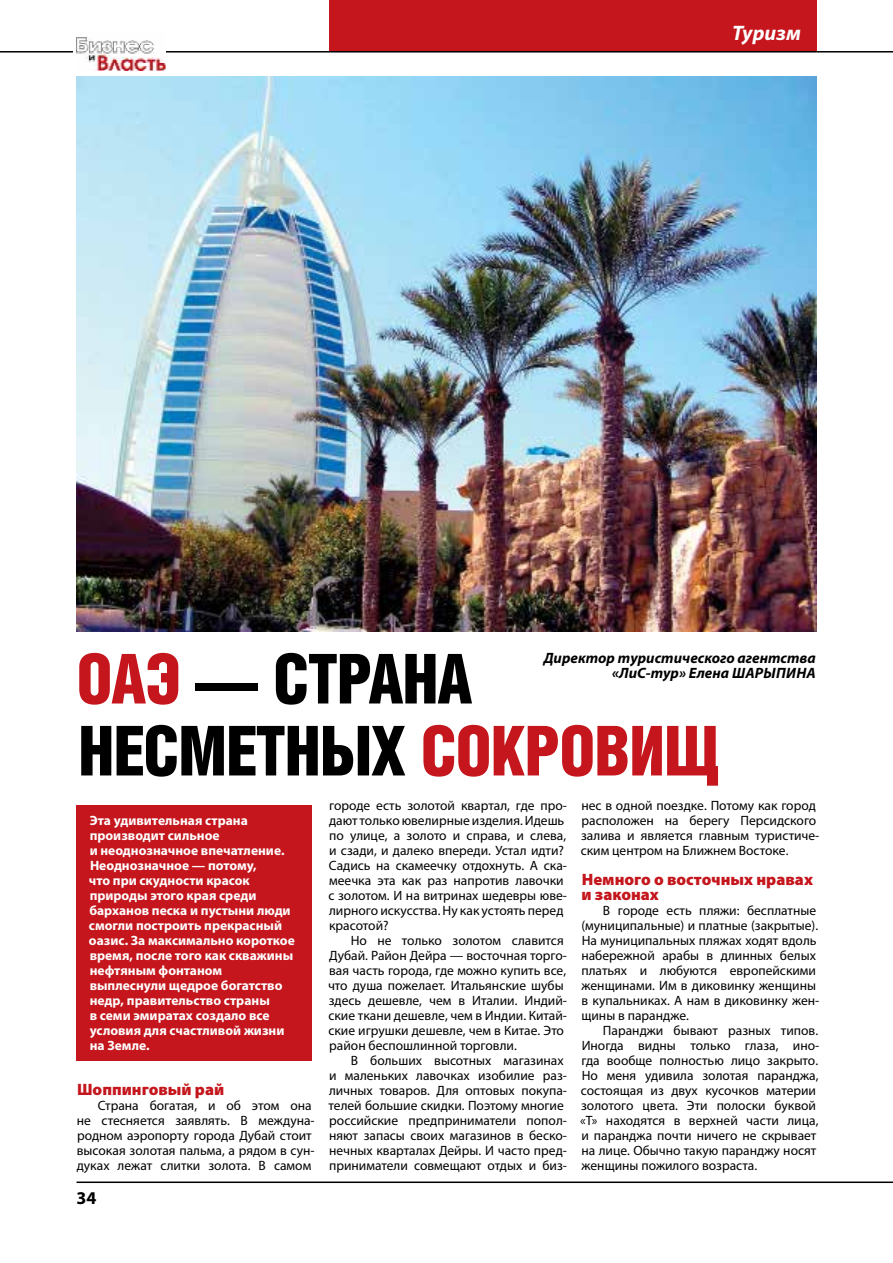
<style>
.page{position:relative;width:893px;height:1263px;background:#fff}
.page>*{position:absolute;margin:0;border:0;box-sizing:border-box;transform-origin:0 0}
.t1{font:69px/72px "Helios Cond Black C";letter-spacing:-.02em;color:#000;scale:.95 1}
.t2{font:italic 700 21px "Myriad Pro";color:#fff}
.t3{font:700 18px "Myriad Pro";color:#000}
.t4{font:900 16.5px/15px "Myriad Pro";color:#c4161c}
.t5{font:italic 700 15px/15px "Myriad Pro";color:#000;text-align:right}
.t6{font:13.5px/15px "Myriad Pro";color:#000}
.t7{font:700 13.5px/15px "Myriad Pro";color:#fff}
.s1{color:#c4161c}
</style>
<div class="page">
<img style="left:0;top:0;width:893px;height:1183px">
<h2 class="t2" style="left:732px;top:19px;width:70px">Туризм</h2>
<p class="t5" style="left:544px;top:650px;width:274px">Директор туристического агентства «ЛиС-тур» Елена Шарыпина</p>
<h1 class="t1" style="left:77px;top:642px;width:678px"><span class="s1">ОАЭ</span> — страна несметных <span class="s1">сокровищ</span></h1>
<p class="t7" style="left:89px;top:813px;width:208px">Эта удивительная страна производит сильное<br>и неоднозначное впечатление.<br>Неоднозначное — потому,<br>что при скудности красок природы этого края среди барханов песка и пустыни люди смогли построить прекрасный оазис. За максимально короткое время, после того как скважины нефтяным фонтаном выплеснули щедрое богатство недр, правительство страны<br>в семи эмиратах создало все условия для счастливой жизни на Земле.</p>
<p class="t4" style="left:77px;top:1082px;width:149px">Шоппинговый рай</p>
<p class="t6" style="left:77px;top:1098px;width:239px;text-indent:21px">Страна богатая, и об этом она не стесняется заявлять. В междуна‑ родном аэропорту города Дубай стоит высокая золотая пальма, а рядом в сун‑ дуках лежат слитки золота. В самом</p>
<h3 class="t3" style="left:77px;top:1186px;width:21px">34</h3>
<p class="t6" style="left:328px;top:798px;width:240px">городе есть золотой квартал, где про‑ дают только ювелирные изделия. Идешь по улице, а золото и справа, и слева, и сзади, и далеко впереди. Устал идти?<br>Садись на скамеечку отдохнуть. А ска‑ меечка эта как раз напротив лавочки с золотом. И на витринах шедевры юве‑ лирного искусства. Ну как устоять перед красотой?</p>
<p class="t6" style="left:328px;top:933px;width:240px;text-indent:23px">Но не только золотом славится Дубай. Район Дейра — восточная торго‑ вая часть города, где можно купить все, что душа пожелает. Итальянские шубы здесь дешевле, чем в Италии. Индий‑ ские ткани дешевле, чем в Индии. Китай‑ ские игрушки дешевле, чем в Китае. Это район беспошлинной торговли.</p>
<p class="t6" style="left:329px;top:1053px;width:240px;text-indent:22px">В больших высотных магазинах и маленьких лавочках изобилие раз‑ личных товаров. Для оптовых покупа‑ телей большие скидки. Поэтому многие российские предприниматели попол‑ няют запасы своих магазинов в беско‑ нечных кварталах Дейры. И часто пред‑ приниматели совмещают отдых и биз‑</p>
<p class="t6" style="left:581px;top:798px;width:240px">нес в одной поездке. Потому как город расположен на берегу Персидского залива и является главным туристиче‑ ским центром на Ближнем Востоке.</p>
<p class="t4" style="left:581px;top:872px;width:233px">Немного о восточных нравах и законах</p>
<p class="t6" style="left:581px;top:903px;width:239px;text-indent:22px">В городе есть пляжи: бесплатные (муниципальные) и платные (закрытые).<br>На муниципальных пляжах ходят вдоль набережной арабы в длинных белых платьях и любуются европейскими женщинами. Им в диковинку женщины в купальниках. А нам в диковинку жен‑ щины в парандже.</p>
<p class="t6" style="left:580px;top:1023px;width:241px;text-indent:23px">Паранджи бывают разных типов.<br>Иногда видны только глаза, ино‑ гда вообще полностью лицо закрыто.<br>Но меня удивила золотая паранджа, состоящая из двух кусочков материи золотого цвета. Эти полоски буквой «Т» находятся в верхней части лица, и паранджа почти ничего не скрывает на лице. Обычно такую паранджу носят женщины пожилого возраста.</p>
</div>
